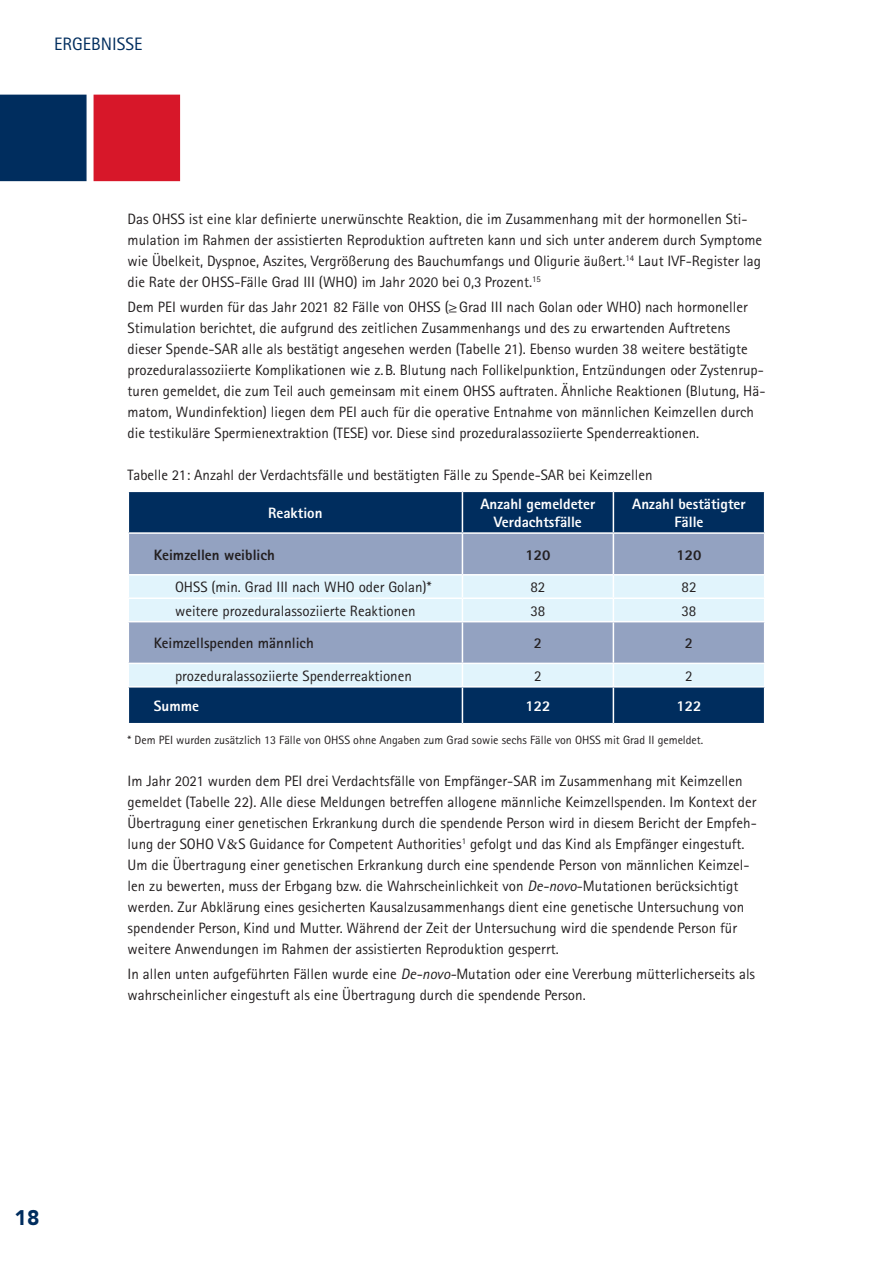
<style>
.page{position:relative;width:893px;height:1263px;background:#fff}
.page>*{position:absolute;margin:0;border:0;box-sizing:border-box;transform-origin:0 0}
.t1{font:900 21px "Avenir";color:#002d5e}
.t2{font:18px "Rotis Sans Serif";color:#002d5e}
.t3{font:15px/21px "Rotis Sans Serif";color:#231f20}
.t4{font:800 15px/18px "Rotis Sans Serif";color:#fff;text-align:center}
.t5{font:700 15px "Rotis Sans Serif";color:#231f20}
.t6{font:800 15px "Rotis Sans Serif";color:#231f20}
.t7{font:12px "Rotis Sans Serif";color:#231f20}
.s1{font-family:"Frutiger LT Pro";font-weight:300;font-style:italic;font-stretch:condensed}
.s2{font-family:"Minion Pro"}
.s3{font-style:italic}
</style>
<div class="page">
<div style="left:0;top:95px;width:87px;height:86px;background:#002d5e"></div>
<div style="left:94px;top:95px;width:86px;height:86px;background:#d71729"></div>
<div style="left:129px;top:492px;width:635px;height:231px;background:#002d5e"></div>
<div style="left:129px;top:534px;width:635px;height:40px;background:#93a2c1"></div>
<svg style="left:129px;top:575px;width:635px;height:111px;background:#c4d5e5"></svg>
<hr style="left:462px;top:492px;width:1px;height:40px;background:#fff">
<hr style="left:613px;top:492px;width:1px;height:40px;background:#fff">
<hr style="left:128px;top:532px;width:334px;height:2px;background:#fff">
<hr style="left:462px;top:532px;width:151px;height:2px;background:#fff">
<hr style="left:462px;top:534px;width:1px;height:40px;background:#fff">
<hr style="left:613px;top:532px;width:152px;height:2px;background:#fff">
<hr style="left:613px;top:534px;width:1px;height:40px;background:#fff">
<hr style="left:128px;top:574px;width:334px;height:1px;background:#fff">
<hr style="left:462px;top:574px;width:151px;height:1px;background:#fff">
<hr style="left:613px;top:574px;width:152px;height:1px;background:#fff">
<hr style="left:128px;top:597px;width:334px;height:2px;background:#fff">
<hr style="left:462px;top:597px;width:151px;height:2px;background:#fff">
<svg style="left:462px;top:575px;width:1px;height:46px"></svg>
<hr style="left:613px;top:597px;width:152px;height:2px;background:#fff">
<svg style="left:613px;top:575px;width:1px;height:46px"></svg>
<hr style="left:128px;top:621px;width:334px;height:1px;background:#fff">
<hr style="left:462px;top:621px;width:151px;height:1px;background:#fff">
<hr style="left:462px;top:622px;width:1px;height:41px;background:#fff">
<hr style="left:613px;top:621px;width:152px;height:1px;background:#fff">
<hr style="left:613px;top:622px;width:1px;height:41px;background:#fff">
<hr style="left:128px;top:663px;width:334px;height:1px;background:#fff">
<hr style="left:462px;top:663px;width:151px;height:1px;background:#fff">
<svg style="left:462px;top:664px;width:1px;height:22px"></svg>
<hr style="left:613px;top:663px;width:152px;height:1px;background:#fff">
<svg style="left:613px;top:664px;width:1px;height:22px"></svg>
<hr style="left:128px;top:686px;width:334px;height:1px;background:#fff">
<hr style="left:462px;top:686px;width:151px;height:1px;background:#fff">
<hr style="left:462px;top:687px;width:1px;height:36px;background:#fff">
<hr style="left:613px;top:686px;width:152px;height:1px;background:#fff">
<hr style="left:613px;top:687px;width:1px;height:36px;background:#fff">
<p class="t2" style="left:54px;top:33px;width:90px">ERGEBNISSE</p>
<p class="t3" style="left:128px;top:208px;width:636px">Das OHSS ist eine klar definierte unerwünschte Reaktion, die im Zusammenhang mit der hormonellen Sti&shy;mulation im Rahmen der assistierten Reproduktion auftreten kann und sich unter anderem durch Symptome wie Übelkeit, Dyspnoe, Aszites, Vergrößerung des Bauchumfangs und Oligurie äußert.<sup>14</sup> Laut IVF-Register lag die Rate der OHSS-Fälle Grad III (WHO) im Jahr 2020 bei 0,3 Prozent.<sup>15</sup></p>
<p class="t3" style="left:128px;top:297px;width:639px">Dem PEI wurden für das Jahr 2021 82 Fälle von OHSS (<span class="s1">≥</span>Grad III nach Golan oder WHO) nach hormoneller Stimulation berichtet, die aufgrund des zeitlichen Zusammenhangs und des zu erwartenden Auftretens dieser Spende-SAR alle als bestätigt angesehen werden (Tabelle 21). Ebenso wurden 38 weitere bestätigte prozeduralassoziierte Komplikationen wie z.B. Blutung nach Follikelpunktion, Entzündungen oder Zystenrup&shy;turen gemeldet, die zum Teil auch gemeinsam mit einem OHSS auftraten. Ähnliche Reaktionen (Blutung, Hä&shy;matom, Wundinfektion) liegen dem PEI auch für die operative Entnahme von männlichen Keimzellen durch die testikuläre Spermienextraktion (TESE) vor. Diese sind prozeduralassoziierte Spenderreaktionen.</p>
<p class="t3" style="left:128px;top:465px;width:527px">Tabelle 21: Anzahl der Verdachtsfälle und bestätigten Fälle zu Spende-SAR bei Keimzellen</p>
<p class="t4" style="left:268px;top:504px;width:56px">Reaktion</p>
<p class="t4" style="left:480px;top:495px;width:116px">Anzahl gemeldeter<br>Verdachtsfälle</p>
<p class="t4" style="left:632px;top:495px;width:115px">Anzahl bestätigter<br>Fälle</p>
<p class="t6" style="left:154px;top:545px;width:123px">Keimzellen weiblich</p>
<p class="t6" style="left:525px;top:545px;width:27px">120</p>
<p class="t6" style="left:676px;top:545px;width:27px">120</p>
<p class="t3" style="left:175px;top:576px;width:258px">OHSS (min. Grad III nach WHO oder Golan)*</p>
<p class="t3" style="left:530px;top:576px;width:16px">82</p>
<p class="t3" style="left:681px;top:576px;width:16px">82</p>
<p class="t3" style="left:175px;top:600px;width:242px">weitere prozeduralassoziierte Reaktionen</p>
<p class="t3" style="left:530px;top:600px;width:16px">38</p>
<p class="t3" style="left:681px;top:600px;width:16px">38</p>
<p class="t5" style="left:154px;top:634px;width:161px">Keimzellspenden männlich</p>
<p class="t5" style="left:534px;top:634px;width:10px">2</p>
<p class="t5" style="left:685px;top:634px;width:10px">2</p>
<p class="t3" style="left:175px;top:665px;width:238px">prozeduralassoziierte Spenderreaktionen</p>
<p class="t3" style="left:534px;top:665px;width:9px">2</p>
<p class="t3" style="left:685px;top:665px;width:9px">2</p>
<p class="t4" style="left:154px;top:697px;width:47px">Summe</p>
<p class="t4" style="left:525px;top:697px;width:27px">122</p>
<p class="t4" style="left:676px;top:697px;width:27px">122</p>
<p class="t7" style="left:128px;top:732px;width:577px">* Dem PEI wurden zusätzlich 13 Fälle von OHSS ohne Angaben zum Grad sowie sechs Fälle von OHSS mit Grad II gemeldet.</p>
<p class="t3" style="left:128px;top:770px;width:631px">Im Jahr 2021 wurden dem PEI drei Verdachtsfälle von Empfänger-SAR im Zusammenhang mit Keimzellen gemeldet (Tabelle 22). Alle diese Meldungen betreffen allogene männliche Keimzellspenden. Im Kontext der Übertragung einer genetischen Erkrankung durch die spendende Person wird in diesem Bericht der Empfeh&shy;lung der SOHO V<span class="s2">&amp;</span>S Guidance for Competent Authorities<sup>1</sup> gefolgt und das Kind als Empfänger eingestuft.<br>Um die Übertragung einer genetischen Erkrankung durch eine spendende Person von männlichen Keimzel&shy;len zu bewerten, muss der Erbgang bzw. die Wahrscheinlichkeit von <span class="s3">De-novo</span>-Mutationen berücksichtigt werden. Zur Abklärung eines gesicherten Kausalzusammenhangs dient eine genetische Untersuchung von spendender Person, Kind und Mutter. Während der Zeit der Untersuchung wird die spendende Person für weitere Anwendungen im Rahmen der assistierten Reproduktion gesperrt.</p>
<p class="t3" style="left:128px;top:963px;width:629px">In allen unten aufgeführten Fällen wurde eine <span class="s3">De-novo-</span>Mutation oder eine Vererbung mütterlicherseits als wahrscheinlicher eingestuft als eine Übertragung durch die spendende Person.</p>
<h1 class="t1" style="left:15px;top:1205px;width:26px">18</h1>
</div>
